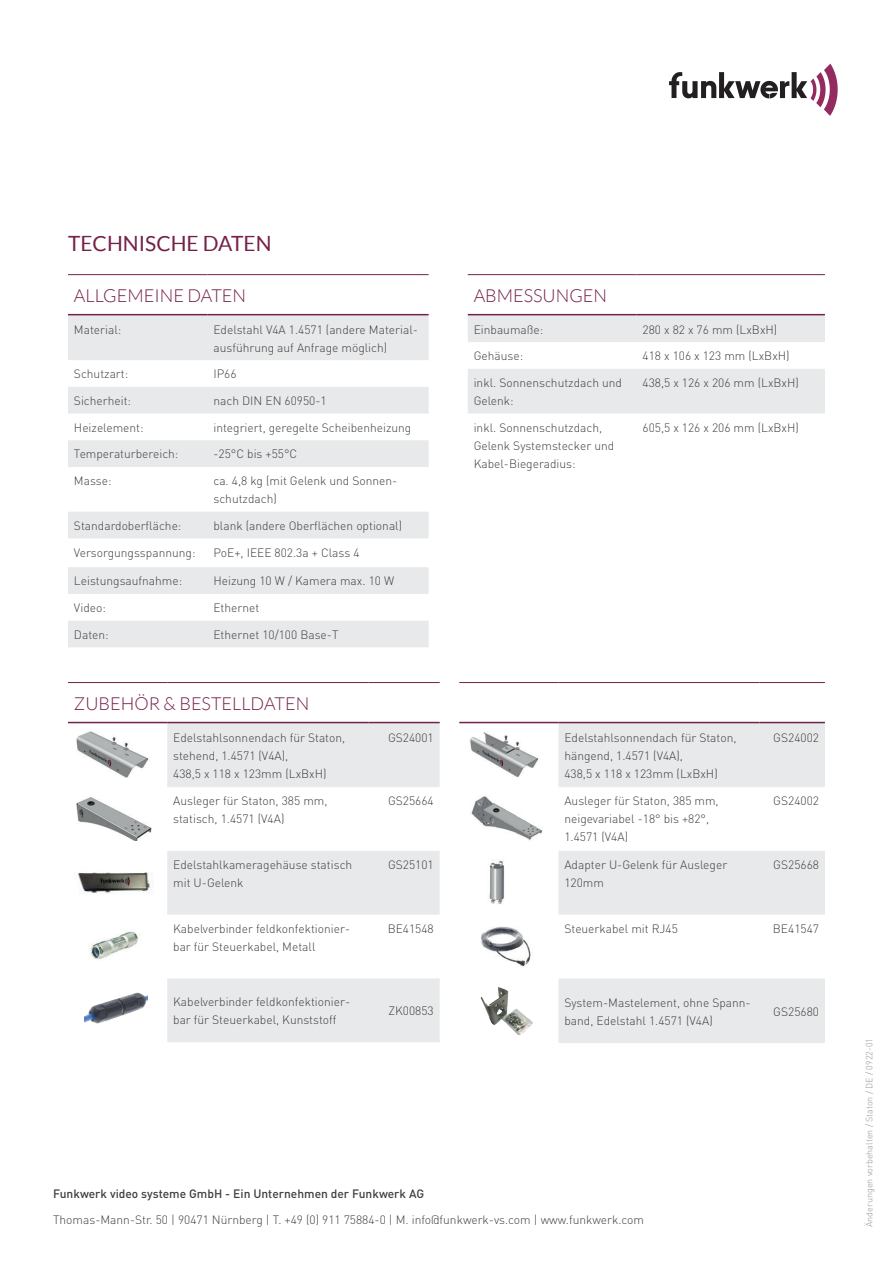
<style>
.page{position:relative;width:893px;height:1263px;background:#fff}
.page>*{position:absolute;margin:0;border:0;box-sizing:border-box;transform-origin:0 0}
.t1{font:21px "Lato";color:#75214a}
.t2{font:300 18px "Lato";color:#75214a}
.t3{font:300 12px/18px "DIN";color:#3e3e3f}
.t4{font:500 12px "DIN";color:#3e3e3f}
.t5{font:300 9px "DIN";color:#939598}
</style>
<div class="page">
<svg style="left:669px;top:64px;width:169px;height:52px"></svg>
<svg style="left:68px;top:315px;width:361px;height:332px;fill:#e8e9ea"></svg>
<hr style="left:68px;top:314px;width:139px;height:1px;background:#72224a">
<hr style="left:207px;top:314px;width:222px;height:1px;background:#72224a">
<hr style="left:68px;top:274px;width:139px;height:1px;background:#72224a">
<hr style="left:207px;top:274px;width:222px;height:1px;background:#72224a">
<svg style="left:468px;top:315px;width:357px;height:99px"></svg>
<hr style="left:468px;top:314px;width:169px;height:1px;background:#72224a">
<hr style="left:637px;top:314px;width:188px;height:1px;background:#72224a">
<hr style="left:468px;top:274px;width:169px;height:1px;background:#72224a">
<hr style="left:637px;top:274px;width:188px;height:1px;background:#72224a">
<svg style="left:167px;top:723px;width:273px;height:319px;fill:#e8e9ea"></svg>
<hr style="left:68px;top:722px;width:99px;height:1px;background:#72224a">
<hr style="left:167px;top:722px;width:201px;height:1px;background:#72224a">
<hr style="left:368px;top:722px;width:72px;height:1px;background:#72224a">
<hr style="left:68px;top:682px;width:99px;height:1px;background:#72224a">
<hr style="left:167px;top:682px;width:201px;height:1px;background:#72224a">
<hr style="left:368px;top:682px;width:72px;height:1px;background:#72224a">
<img style="left:76px;top:732px;width:74px;height:45px">
<img style="left:76px;top:797px;width:76px;height:44px">
<img style="left:78px;top:872px;width:75px;height:22px">
<img style="left:90px;top:931px;width:49px;height:29px">
<img style="left:84px;top:992px;width:64px;height:32px">
<svg style="left:558px;top:723px;width:267px;height:320px;fill:#e8e9ea"></svg>
<hr style="left:459px;top:722px;width:99px;height:1px;background:#72224a">
<hr style="left:558px;top:722px;width:201px;height:1px;background:#72224a">
<hr style="left:759px;top:722px;width:66px;height:1px;background:#72224a">
<hr style="left:459px;top:682px;width:99px;height:1px;background:#72224a">
<hr style="left:558px;top:682px;width:201px;height:1px;background:#72224a">
<hr style="left:759px;top:682px;width:66px;height:1px;background:#72224a">
<img style="left:470px;top:732px;width:69px;height:45px">
<img style="left:471px;top:796px;width:72px;height:44px">
<img style="left:489px;top:860px;width:16px;height:44px">
<img style="left:481px;top:927px;width:50px;height:40px">
<img style="left:480px;top:987px;width:53px;height:47px">
<h1 class="t1" style="left:68px;top:231px;width:205px">TECHNISCHE DATEN</h1>
<h2 class="t2" style="left:74px;top:286px;width:174px">ALLGEMEINE DATEN</h2>
<p class="t3" style="left:74px;top:320px;width:49px">Material:</p>
<p class="t3" style="left:213px;top:320px;width:206px">Edelstahl V4A 1.4571 (andere Material&shy;ausführung auf Anfrage möglich)</p>
<p class="t3" style="left:74px;top:365px;width:56px">Schutzart:</p>
<p class="t3" style="left:213px;top:365px;width:25px">IP66</p>
<p class="t3" style="left:74px;top:391px;width:59px">Sicherheit:</p>
<p class="t3" style="left:213px;top:391px;width:115px">nach DIN EN 60950-1</p>
<p class="t3" style="left:74px;top:418px;width:71px">Heizelement:</p>
<p class="t3" style="left:213px;top:418px;width:199px">integriert, geregelte Scheibenheizung</p>
<p class="t3" style="left:74px;top:445px;width:106px">Temperaturbereich:</p>
<p class="t3" style="left:213px;top:445px;width:85px">-25°C bis +55°C</p>
<p class="t3" style="left:74px;top:471px;width:39px">Masse:</p>
<p class="t3" style="left:213px;top:471px;width:185px">ca. 4,8 kg (mit Gelenk und Sonnen&shy;schutzdach)</p>
<p class="t3" style="left:74px;top:516px;width:109px">Standardoberfläche:</p>
<p class="t3" style="left:213px;top:516px;width:190px">blank (andere Oberflächen optional)</p>
<p class="t3" style="left:74px;top:543px;width:123px">Versorgungsspannung:</p>
<p class="t3" style="left:213px;top:543px;width:148px">PoE+, IEEE 802.3a + Class 4</p>
<p class="t3" style="left:74px;top:572px;width:110px">Leistungsaufnahme:</p>
<p class="t3" style="left:213px;top:572px;width:182px">Heizung 10 W / Kamera max. 10 W</p>
<p class="t3" style="left:74px;top:598px;width:33px">Video:</p>
<p class="t3" style="left:213px;top:598px;width:47px">Ethernet</p>
<p class="t3" style="left:74px;top:625px;width:36px">Daten:</p>
<p class="t3" style="left:213px;top:625px;width:126px">Ethernet 10/100 Base-T</p>
<h2 class="t2" style="left:74px;top:694px;width:237px">ZUBEHÖR &amp; BESTELLDATEN</h2>
<p class="t3" style="left:173px;top:728px;width:174px">Edelstahlsonnendach für Staton, stehend, 1.4571 (V4A),<br>438,5 x 118 x 123mm (LxBxH)</p>
<p class="t3" style="left:388px;top:728px;width:47px">GS24001</p>
<p class="t3" style="left:173px;top:792px;width:156px">Ausleger für Staton, 385 mm, statisch, 1.4571 (V4A)</p>
<p class="t3" style="left:388px;top:792px;width:47px">GS25664</p>
<p class="t3" style="left:173px;top:855px;width:181px">Edelstahlkameragehäuse statisch mit U-Gelenk</p>
<p class="t3" style="left:388px;top:855px;width:47px">GS25101</p>
<p class="t3" style="left:173px;top:919px;width:178px">Kabelverbinder feldkonfektionier&shy;bar für Steuerkabel, Metall</p>
<p class="t3" style="left:388px;top:919px;width:48px">BE41548</p>
<p class="t3" style="left:173px;top:992px;width:178px">Kabelverbinder feldkonfektionier&shy;bar für Steuerkabel, Kunststoff</p>
<p class="t3" style="left:388px;top:1001px;width:47px">ZK00853</p>
<h2 class="t2" style="left:474px;top:286px;width:135px">ABMESSUNGEN</h2>
<p class="t3" style="left:474px;top:320px;width:71px">Einbaumaße:</p>
<p class="t3" style="left:642px;top:320px;width:136px">280 x 82 x 76 mm (LxBxH)</p>
<p class="t3" style="left:474px;top:347px;width:51px">Gehäuse:</p>
<p class="t3" style="left:642px;top:347px;width:149px">418 x 106 x 123 mm (LxBxH)</p>
<p class="t3" style="left:474px;top:373px;width:150px">inkl. Sonnenschutzdach und<br>Gelenk:</p>
<p class="t3" style="left:642px;top:373px;width:158px">438,5 x 126 x 206 mm (LxBxH)</p>
<p class="t3" style="left:474px;top:418px;width:142px">inkl. Sonnenschutzdach,<br>Gelenk Systemstecker und<br>Kabel-Biegeradius:</p>
<p class="t3" style="left:642px;top:418px;width:158px">605,5 x 126 x 206 mm (LxBxH)</p>
<p class="t3" style="left:564px;top:728px;width:174px">Edelstahlsonnendach für Staton, hängend, 1.4571 (V4A),<br>438,5 x 118 x 123mm (LxBxH)</p>
<p class="t3" style="left:773px;top:728px;width:47px">GS24002</p>
<p class="t3" style="left:564px;top:792px;width:156px">Ausleger für Staton, 385 mm, neigevariabel -18° bis +82°,<br>1.4571 (V4A)</p>
<p class="t3" style="left:773px;top:792px;width:47px">GS24002</p>
<p class="t3" style="left:564px;top:855px;width:164px">Adapter U-Gelenk für Ausleger<br>120mm</p>
<p class="t3" style="left:773px;top:855px;width:47px">GS25668</p>
<p class="t3" style="left:564px;top:919px;width:115px">Steuerkabel mit RJ45</p>
<p class="t3" style="left:773px;top:919px;width:48px">BE41547</p>
<p class="t3" style="left:564px;top:993px;width:188px">System-Mastelement, ohne Spann&shy;band, Edelstahl 1.4571 (V4A)</p>
<p class="t3" style="left:773px;top:1002px;width:47px">GS25680</p>
<p class="t4" style="left:53px;top:1185px;width:372px">Funkwerk video systeme GmbH - Ein Unternehmen der Funkwerk AG</p>
<p class="t3" style="left:53px;top:1210px;width:592px">Thomas-Mann-Str. 50 | 90471 Nürnberg | T. +49 (0) 911 75884-0 | M. info@funkwerk-vs.com | www.funkwerk.com</p>
<p class="t5" style="left:863px;top:1227px;width:190px;rotate:-90deg">Änderungen vorbehalten / Staton / DE / 0922-01</p>
</div>
